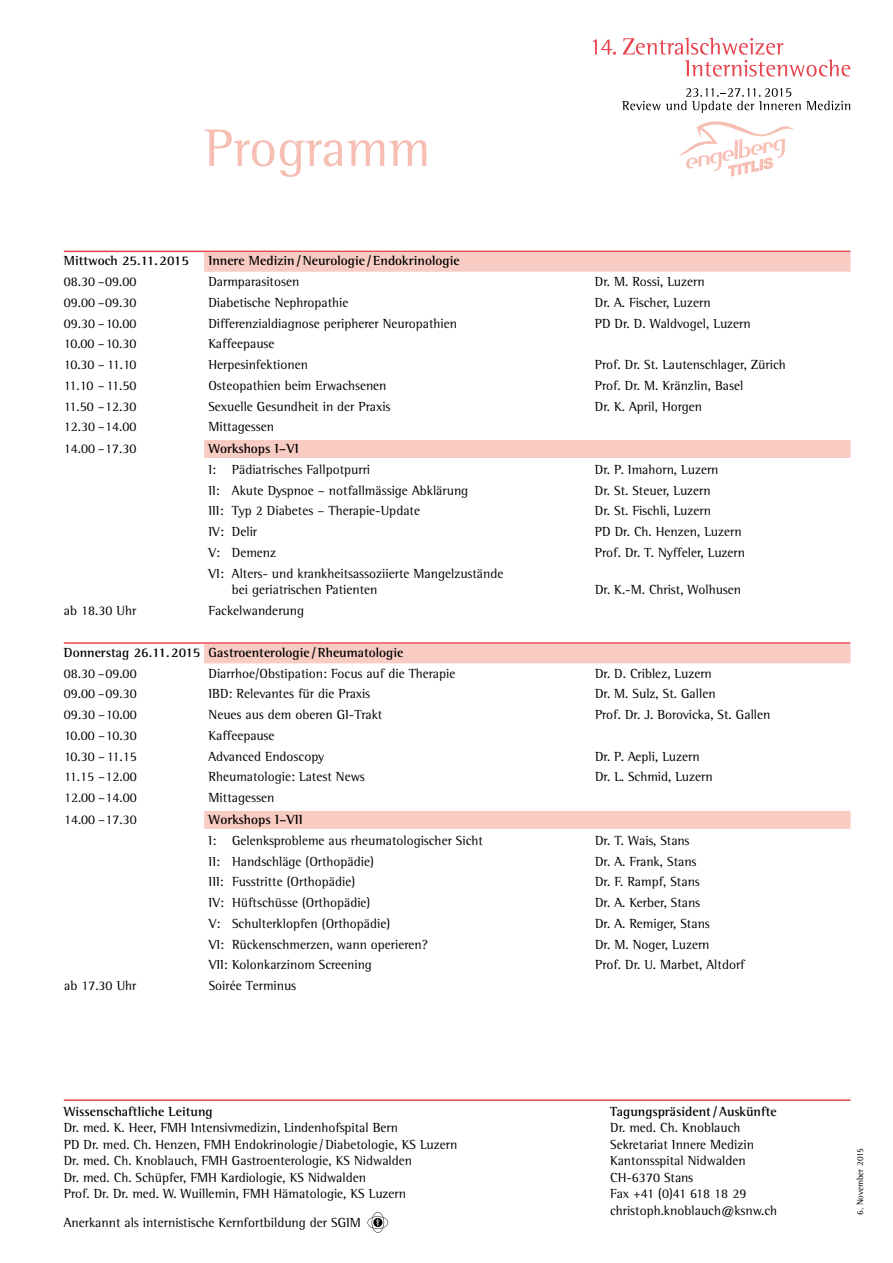
<style>
.page{position:relative;width:893px;height:1263px;background:#fff}
.page>*{position:absolute;margin:0;border:0;box-sizing:border-box;transform-origin:0 0}
.t1{font:54px "Rotis Semi Serif";color:#f7beb4}
.t2{font:13.5px/16.5px "Rotis Semi Serif";color:#000}
.t3{font:700 13.5px "Rotis Semi Serif";color:#000}
.t4{font:9px "Rotis Semi Serif";color:#000}
</style>
<div class="page">
<hr style="left:64px;top:1099px;width:786px;height:2px;background:#e7444f">
<svg style="left:367px;top:1212px;width:21px;height:21px"></svg>
<hr style="left:64px;top:251px;width:786px;height:1px;background:#e7444f">
<div style="left:204px;top:252px;width:646px;height:20px;background:#f9ccc3"></div>
<div style="left:204px;top:440px;width:646px;height:18px;background:#f9ccc3"></div>
<hr style="left:64px;top:642px;width:786px;height:2px;background:#e7444f">
<div style="left:204px;top:644px;width:646px;height:19px;background:#f9ccc3"></div>
<div style="left:204px;top:811px;width:646px;height:18px;background:#f9ccc3"></div>
<svg style="left:592px;top:39px;width:24px;height:16px"></svg>
<svg style="left:623px;top:38px;width:227px;height:39px"></svg>
<svg style="left:622px;top:88px;width:228px;height:89px"></svg>
<h1 class="t1" style="left:204px;top:116px;width:228px">Programm</h1>
<p class="t3" style="left:64px;top:253px;width:127px">Mittwoch 25.11.2015</p>
<p class="t3" style="left:208px;top:253px;width:253px">Innere Medizin/Neurologie /Endokrinologie</p>
<p class="t2" style="left:64px;top:273px;width:74px">08.30 –09.00</p>
<p class="t2" style="left:208px;top:273px;width:93px">Darmparasitosen</p>
<p class="t2" style="left:595px;top:273px;width:111px">Dr. M. Rossi, Luzern</p>
<p class="t2" style="left:64px;top:294px;width:74px">09.00 –09.30</p>
<p class="t2" style="left:208px;top:294px;width:142px">Diabetische Nephropathie</p>
<p class="t2" style="left:595px;top:294px;width:117px">Dr. A. Fischer, Luzern</p>
<p class="t2" style="left:64px;top:315px;width:74px">09.30 –10.00</p>
<p class="t2" style="left:208px;top:315px;width:250px">Differenzialdiagnose peripherer Neuropathien</p>
<p class="t2" style="left:595px;top:315px;width:157px">PD Dr. D. Waldvogel, Luzern</p>
<p class="t2" style="left:64px;top:335px;width:74px">10.00 –10.30</p>
<p class="t2" style="left:208px;top:335px;width:68px">Kaffeepause</p>
<p class="t2" style="left:64px;top:356px;width:74px">10.30 – 11.10</p>
<p class="t2" style="left:208px;top:356px;width:101px">Herpesinfektionen</p>
<p class="t2" style="left:595px;top:356px;width:192px">Prof. Dr. St. Lautenschlager, Zürich</p>
<p class="t2" style="left:64px;top:377px;width:74px">11.10 –11.50</p>
<p class="t2" style="left:208px;top:377px;width:180px">Osteopathien beim Erwachsenen</p>
<p class="t2" style="left:595px;top:377px;width:150px">Prof. Dr. M. Kränzlin, Basel</p>
<p class="t2" style="left:64px;top:398px;width:74px">11.50 –12.30</p>
<p class="t2" style="left:208px;top:398px;width:183px">Sexuelle Gesundheit in der Praxis</p>
<p class="t2" style="left:595px;top:398px;width:109px">Dr. K. April, Horgen</p>
<p class="t2" style="left:64px;top:418px;width:74px">12.30 –14.00</p>
<p class="t2" style="left:208px;top:418px;width:67px">Mittagessen</p>
<p class="t2" style="left:64px;top:440px;width:74px">14.00 –17.30</p>
<p class="t3" style="left:208px;top:440px;width:92px">Workshops I–VI</p>
<p class="t2" style="left:208px;top:461px;width:163px">I: Pädiatrisches Fallpotpurri</p>
<p class="t2" style="left:595px;top:461px;width:125px">Dr. P. Imahorn, Luzern</p>
<p class="t2" style="left:208px;top:482px;width:261px">II: Akute Dyspnoe – notfallmässige Abklärung</p>
<p class="t2" style="left:595px;top:482px;width:117px">Dr. St. Steuer, Luzern</p>
<p class="t2" style="left:208px;top:503px;width:213px">III: Typ 2 Diabetes – Therapie-Update</p>
<p class="t2" style="left:595px;top:503px;width:118px">Dr. St. Fischli, Luzern</p>
<p class="t2" style="left:208px;top:523px;width:50px">IV: Delir</p>
<p class="t2" style="left:595px;top:523px;width:148px">PD Dr. Ch. Henzen, Luzern</p>
<p class="t2" style="left:208px;top:544px;width:69px">V: Demenz</p>
<p class="t2" style="left:595px;top:544px;width:152px">Prof. Dr. T. Nyffeler, Luzern</p>
<p class="t2" style="left:232px;top:565px;width:273px;text-indent:-23px">VI: Alters- und krankheitsassoziierte Mangelzustände bei geriatrischen Patienten</p>
<p class="t2" style="left:595px;top:581px;width:148px">Dr. K.-M. Christ, Wolhusen</p>
<p class="t2" style="left:64px;top:602px;width:74px">ab 18.30 Uhr</p>
<p class="t2" style="left:209px;top:602px;width:97px">Fackelwanderung</p>
<p class="t3" style="left:64px;top:644px;width:341px">Donnerstag 26.11.2015 Gastroenterologie /Rheumatologie</p>
<p class="t2" style="left:64px;top:665px;width:74px">08.30 –09.00</p>
<p class="t2" style="left:209px;top:665px;width:248px">Diarrhoe/Obstipation: Focus auf die Therapie</p>
<p class="t2" style="left:595px;top:665px;width:118px">Dr. D. Criblez, Luzern</p>
<p class="t2" style="left:64px;top:686px;width:74px">09.00 –09.30</p>
<p class="t2" style="left:209px;top:686px;width:163px">IBD: Relevantes für die Praxis</p>
<p class="t2" style="left:595px;top:686px;width:122px">Dr. M. Sulz, St. Gallen</p>
<p class="t2" style="left:64px;top:706px;width:74px">09.30 –10.00</p>
<p class="t2" style="left:209px;top:706px;width:175px">Neues aus dem oberen GI-Trakt</p>
<p class="t2" style="left:595px;top:706px;width:177px">Prof. Dr. J. Borovicka, St. Gallen</p>
<p class="t2" style="left:64px;top:727px;width:74px">10.00 –10.30</p>
<p class="t2" style="left:209px;top:727px;width:68px">Kaffeepause</p>
<p class="t2" style="left:64px;top:748px;width:74px">10.30 –11.15</p>
<p class="t2" style="left:209px;top:748px;width:117px">Advanced Endoscopy</p>
<p class="t2" style="left:595px;top:748px;width:106px">Dr. P. Aepli, Luzern</p>
<p class="t2" style="left:64px;top:769px;width:74px">11.15 –12.00</p>
<p class="t2" style="left:209px;top:769px;width:158px">Rheumatologie: Latest News</p>
<p class="t2" style="left:595px;top:769px;width:119px">Dr. L. Schmid, Luzern</p>
<p class="t2" style="left:64px;top:789px;width:74px">12.00 –14.00</p>
<p class="t2" style="left:209px;top:789px;width:67px">Mittagessen</p>
<p class="t2" style="left:64px;top:811px;width:74px">14.00 –17.30</p>
<p class="t3" style="left:209px;top:811px;width:96px">Workshops I–VII</p>
<p class="t2" style="left:209px;top:832px;width:276px">I: Gelenksprobleme aus rheumatologischer Sicht</p>
<p class="t2" style="left:595px;top:832px;width:96px">Dr. T. Wais, Stans</p>
<p class="t2" style="left:209px;top:853px;width:167px">II: Handschläge (Orthopädie)</p>
<p class="t2" style="left:595px;top:853px;width:103px">Dr. A. Frank, Stans</p>
<p class="t2" style="left:209px;top:873px;width:148px">III: Fusstritte (Orthopädie)</p>
<p class="t2" style="left:595px;top:873px;width:106px">Dr. F. Rampf, Stans</p>
<p class="t2" style="left:209px;top:894px;width:163px">IV: Hüftschüsse (Orthopädie)</p>
<p class="t2" style="left:595px;top:894px;width:107px">Dr. A. Kerber, Stans</p>
<p class="t2" style="left:209px;top:915px;width:183px">V: Schulterklopfen (Orthopädie)</p>
<p class="t2" style="left:595px;top:915px;width:116px">Dr. A. Remiger, Stans</p>
<p class="t2" style="left:209px;top:936px;width:221px">VI: Rückenschmerzen, wann operieren?</p>
<p class="t2" style="left:595px;top:936px;width:116px">Dr. M. Noger, Luzern</p>
<p class="t2" style="left:209px;top:956px;width:165px">VII: Kolonkarzinom Screening</p>
<p class="t2" style="left:595px;top:956px;width:151px">Prof. Dr. U. Marbet, Altdorf</p>
<p class="t2" style="left:64px;top:977px;width:74px">ab 17.30 Uhr</p>
<p class="t2" style="left:209px;top:977px;width:89px">Soirée Terminus</p>
<p class="t3" style="left:64px;top:1103px;width:151px">Wissenschaftliche Leitung</p>
<p class="t2" style="left:64px;top:1119px;width:395px">Dr. med. K. Heer, FMH Intensivmedizin, Lindenhofspital Bern<br>PD Dr. med. Ch. Henzen, FMH Endokrinologie /Diabetologie, KS Luzern Dr. med. Ch. Knoblauch, FMH Gastroenterologie, KS Nidwalden<br>Dr. med. Ch. Schüpfer, FMH Kardiologie, KS Nidwalden<br>Prof. Dr. Dr. med. W. Wuillemin, FMH Hämatologie, KS Luzern</p>
<p class="t2" style="left:64px;top:1214px;width:299px">Anerkannt als internistische Kernfortbildung der SGIM</p>
<p class="t3" style="left:610px;top:1103px;width:168px">Tagungspräsident/Auskünfte</p>
<p class="t2" style="left:610px;top:1119px;width:169px">Dr. med. Ch. Knoblauch<br>Sekretariat Innere Medizin<br>Kantonsspital Nidwalden<br>CH-6370 Stans<br>Fax +41 (0)41 618 18 29 christoph.knoblauch@ksnw.ch</p>
<p class="t4" style="left:855px;top:1215px;width:69px;rotate:-90deg">6. November 2015</p>
</div>
